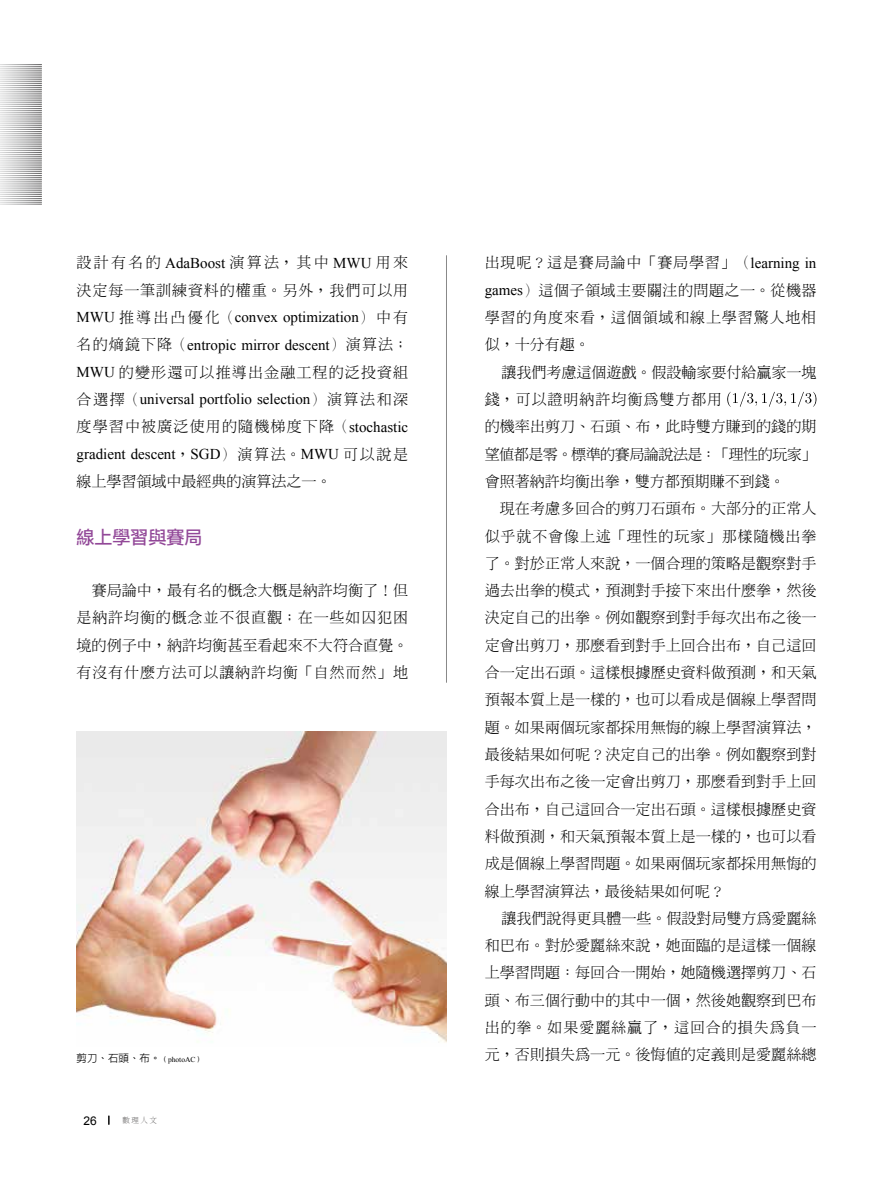
<style>
.page{position:relative;width:893px;height:1191px;background:#fff}
.page>*{position:absolute;margin:0;border:0;box-sizing:border-box;transform-origin:0 0}
.t1{font:700 18px "ARUD Jing Xi Hei E1 B5 Pro";color:#924898}
.t2{font:300 15px/27.3px "AR New Ming B5";letter-spacing:.005em;color:#000;text-align:justify}
.t3{font:15px/27.3px "Times New Roman";color:#000}
.t4{font:300 15px/27.3px "AR New Ming B5";letter-spacing:.06em;color:#000}
.t5{font:300 15px "AR New Ming B5";letter-spacing:.08em;color:#000}
.t6{font:300 15px "AR New Ming B5";letter-spacing:.075em;color:#000}
.t7{font:12px "Arial";color:#000}
.t8{font:500 10.5px "ARUD Jing Xi Hei E1 B5 Pro";color:#000}
.t9{font:300 7.5px "Adobe Ming Std";color:#595757}
.s1{font-family:"Times New Roman";font-weight:400}
.s2{font-family:"AR New Ming B5";font-weight:300}
.s3{font-size:7.5px}
.s4{font-family:"Times New Roman";font-weight:400;font-size:7.5px}
</style>
<div class="page">
<hr style="left:446px;top:255px;width:1px;height:427px;background:#898989">
<svg style="left:727px;top:392px;width:89px;height:15px"></svg>
<img style="left:77px;top:731px;width:369px;height:312px">
<p class="t4" style="left:77px;top:249px;width:333px">設計有名的 <span class="s1">AdaBoost</span> 演算法，其中 <span class="s1">MWU</span> 用來決定每一筆訓練資料的權重。另外，我們可以用</p>
<p class="t3" style="left:77px;top:303px;width:333px">MWU <span class="s2">推導出凸優化（</span>convex optimization<span class="s2">）中有名的熵鏡下降（</span>entropic mirror descent<span class="s2">）演算法；</span></p>
<p class="t6" style="left:77px;top:364px;width:333px"><span class="s1">MWU</span> 的變形還可以推導出金融工程的泛投資組</p>
<p class="t3" style="left:77px;top:385px;width:333px"><span class="s2">合選擇（</span>universal portfolio selection<span class="s2">）演算法和深</span></p>
<p class="t5" style="left:77px;top:419px;width:333px">度學習中被廣泛使用的隨機梯度下降（<span class="s1">stochastic</span></p>
<p class="t3" style="left:77px;top:440px;width:333px">gradient descent<span class="s2">，</span>SGD<span class="s2">）演算法。</span>MWU <span class="s2">可以說是</span></p>
<p class="t2" style="left:77px;top:467px;width:257px">線上學習領域中最經典的演算法之一。</p>
<p class="t1" style="left:77px;top:527px;width:128px">線上學習與賽局</p>
<p class="t2" style="left:77px;top:577px;width:333px;text-indent:15px">賽局論中，最有名的概念大概是納許均衡了！但是納許均衡的概念並不很直觀；在一些如囚犯困境的例子中，納許均衡甚至看起來不大符合直覺。有沒有什麼方法可以讓納許均衡「自然而然」地</p>
<p class="t2" style="left:485px;top:249px;width:333px">出現呢？這是賽局論中「賽局學習」（<span class="s1">learning in games</span>）這個子領域主要關注的問題之一。從機器學習的角度來看，這個領域和線上學習驚人地相似，十分有趣。</p>
<p class="t2" style="left:485px;top:358px;width:333px;text-align:left;text-indent:17px">讓我們考慮這個遊戲。假設輸家要付給贏家一塊錢，可以證明納許均衡為雙方都用<br>的機率出剪刀、石頭、布，此時雙方賺到的錢的期望值都是零。標準的賽局論說法是：「理性的玩家」會照著納許均衡出拳，雙方都預期賺不到錢。</p>
<p class="t2" style="left:485px;top:495px;width:333px;text-indent:15px">現在考慮多回合的剪刀石頭布。大部分的正常人似乎就不會像上述「理性的玩家」那樣隨機出拳了。對於正常人來說，一個合理的策略是觀察對手過去出拳的模式，預測對手接下來出什麼拳，然後決定自己的出拳。例如觀察到對手每次出布之後一定會出剪刀，那麼看到對手上回合出布，自己這回合一定出石頭。這樣根據歷史資料做預測，和天氣預報本質上是一樣的，也可以看成是個線上學習問題。如果兩個玩家都採用無悔的線上學習演算法，最後結果如何呢？決定自己的出拳。例如觀察到對手每次出布之後一定會出剪刀，那麼看到對手上回合出布，自己這回合一定出石頭。這樣根據歷史資料做預測，和天氣預報本質上是一樣的，也可以看成是個線上學習問題。如果兩個玩家都採用無悔的線上學習演算法，最後結果如何呢？</p>
<p class="t2" style="left:485px;top:904px;width:333px;text-indent:17px">讓我們說得更具體一些。假設對局雙方為愛麗絲和巴布。對於愛麗絲來說，她面臨的是這樣一個線上學習問題：每回合一開始，她隨機選擇剪刀、石頭、布三個行動中的其中一個，然後她觀察到巴布出的拳。如果愛麗絲贏了，這回合的損失為負一</p>
<p class="t8" style="left:77px;top:1052px;width:128px">剪刀、石頭、布。<span class="s3">（</span><span class="s4">photoAC</span><span class="s3">）</span></p>
<p class="t2" style="left:485px;top:1041px;width:333px">元，否則損失為一元。後悔值的定義則是愛麗絲總</p>
<p class="t7" style="left:83px;top:1112px;width:15px">26</p>
<p class="t9" style="left:122px;top:1116px;width:36px">數理人文</p>
</div>
